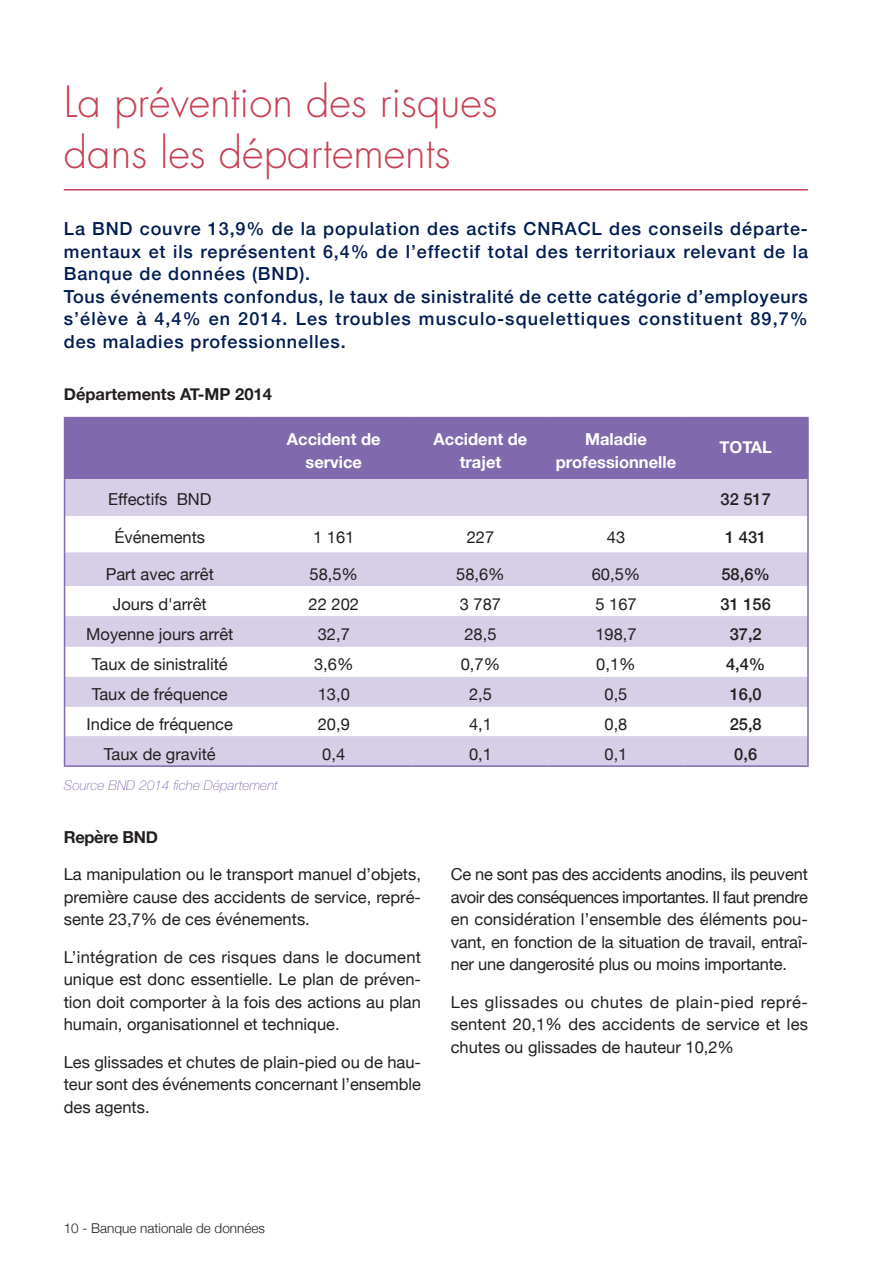
<style>
.page{position:relative;width:893px;height:1263px;background:#fff}
.page>*{position:absolute;margin:0;border:0;box-sizing:border-box;transform-origin:0 0}
.Titres_sujets{font:300 42px/50.4px "Futura";color:#c84053}
.ss_titres_bleu{font:500 18px/22.5px "Helvetica Neue";letter-spacing:.05em;color:#001c52;text-align:justify}
.Paragraphe_contenu{font:16.5px/22.5px "Helvetica Neue";color:#231f20;text-align:justify}
.ss-titre_para_noir{font:700 16.5px/22.5px "Helvetica Neue";color:#fff;text-align:center}
.Paragraphe_contenu-2{font:500 16.5px "Helvetica Neue";color:#231f20}
.Titre_para_noirs{font:700 16.5px "Helvetica Neue";color:#231f20}
.Titre_para_noirs-2{font:700 16.5px "Helvetica Neue";letter-spacing:-.02em;color:#231f20}
.Paragraphe_contenu-3{font:italic 100 13.5px "Helvetica Neue";letter-spacing:.005em;color:#8169ae}
.t1{font:300 13.5px "Helvetica Neue";color:#231f20}
</style>
<div class="page">
<hr style="left:64px;top:189px;width:744px;height:2px;background:#c84053">
<div style="left:65px;top:418px;width:742px;height:61px;background:#8169ae"></div>
<svg style="left:65px;top:479px;width:742px;height:286px;fill:#d6cfe7"></svg>
<hr style="left:64px;top:417px;width:191px;height:1px;background:#8169ae">
<hr style="left:64px;top:418px;width:1px;height:61px;background:#8169ae">
<hr style="left:255px;top:417px;width:157px;height:1px;background:#8169ae">
<hr style="left:412px;top:417px;width:137px;height:1px;background:#8169ae">
<hr style="left:549px;top:417px;width:135px;height:1px;background:#8169ae">
<hr style="left:684px;top:417px;width:125px;height:1px;background:#8169ae">
<hr style="left:807px;top:418px;width:2px;height:61px;background:#8169ae">
<hr style="left:64px;top:479px;width:1px;height:37px;background:#8169ae">
<hr style="left:807px;top:479px;width:2px;height:37px;background:#8169ae">
<hr style="left:64px;top:516px;width:1px;height:36px;background:#8169ae">
<hr style="left:807px;top:516px;width:2px;height:36px;background:#8169ae">
<hr style="left:64px;top:552px;width:1px;height:34px;background:#8169ae">
<hr style="left:807px;top:552px;width:2px;height:34px;background:#8169ae">
<hr style="left:64px;top:586px;width:1px;height:30px;background:#8169ae">
<hr style="left:807px;top:586px;width:2px;height:30px;background:#8169ae">
<hr style="left:64px;top:616px;width:1px;height:31px;background:#8169ae">
<hr style="left:807px;top:616px;width:2px;height:31px;background:#8169ae">
<hr style="left:64px;top:647px;width:1px;height:30px;background:#8169ae">
<hr style="left:807px;top:647px;width:2px;height:30px;background:#8169ae">
<hr style="left:64px;top:677px;width:1px;height:30px;background:#8169ae">
<hr style="left:807px;top:677px;width:2px;height:30px;background:#8169ae">
<hr style="left:807px;top:707px;width:2px;height:29px;background:#8169ae">
<svg style="left:64px;top:707px;width:1px;height:58px"></svg>
<hr style="left:807px;top:736px;width:2px;height:29px;background:#8169ae">
<hr style="left:64px;top:765px;width:191px;height:2px;background:#8169ae">
<hr style="left:255px;top:765px;width:157px;height:2px;background:#8169ae">
<hr style="left:412px;top:765px;width:137px;height:2px;background:#8169ae">
<hr style="left:549px;top:765px;width:135px;height:2px;background:#8169ae">
<hr style="left:684px;top:765px;width:125px;height:2px;background:#8169ae">
<p class="Titres_sujets" style="left:64px;top:77px;width:435px">La prévention des risques dans les départements</p>
<p class="ss_titres_bleu" style="left:64px;top:216px;width:746px">La BND couvre 13,9% de la population des actifs CNRACL des conseils départe&shy;mentaux et ils représentent 6,4% de l’effectif total des territoriaux relevant de la Banque de données (BND).</p>
<p class="ss_titres_bleu" style="left:64px;top:283px;width:746px">Tous événements confondus, le taux de sinistralité de cette catégorie d’employeurs s’élève à 4,4% en 2014. Les troubles musculo-squelettiques constituent 89,7% des maladies professionnelles.</p>
<p class="Titre_para_noirs" style="left:64px;top:381px;width:210px">Départements AT-MP 2014</p>
<p class="ss-titre_para_noir" style="left:287px;top:428px;width:95px">Accident de service</p>
<p class="ss-titre_para_noir" style="left:434px;top:428px;width:95px">Accident de trajet</p>
<p class="ss-titre_para_noir" style="left:556px;top:428px;width:122px">Maladie professionnelle</p>
<p class="ss-titre_para_noir" style="left:719px;top:436px;width:54px">TOTAL</p>
<p class="Paragraphe_contenu" style="left:108px;top:489px;width:105px">Effectifs BND</p>
<p class="Paragraphe_contenu-2" style="left:720px;top:486px;width:52px">32 517</p>
<p class="Paragraphe_contenu" style="left:114px;top:526px;width:92px">Événements</p>
<p class="Paragraphe_contenu" style="left:313px;top:526px;width:43px">1 161</p>
<p class="Paragraphe_contenu" style="left:467px;top:526px;width:29px">227</p>
<p class="Paragraphe_contenu" style="left:607px;top:526px;width:20px">43</p>
<p class="Paragraphe_contenu-2" style="left:725px;top:523px;width:43px">1 431</p>
<p class="Paragraphe_contenu" style="left:106px;top:564px;width:110px">Part avec arrêt</p>
<p class="Paragraphe_contenu" style="left:309px;top:564px;width:50px">58,5%</p>
<p class="Paragraphe_contenu" style="left:456px;top:564px;width:50px">58,6%</p>
<p class="Paragraphe_contenu" style="left:592px;top:564px;width:50px">60,5%</p>
<p class="Paragraphe_contenu-2" style="left:721px;top:561px;width:50px">58,6%</p>
<p class="Paragraphe_contenu" style="left:113px;top:594px;width:95px">Jours d'arrêt</p>
<p class="Paragraphe_contenu" style="left:309px;top:594px;width:52px">22 202</p>
<p class="Paragraphe_contenu" style="left:460px;top:594px;width:43px">3 787</p>
<p class="Paragraphe_contenu" style="left:595px;top:594px;width:43px">5 167</p>
<p class="Paragraphe_contenu-2" style="left:720px;top:591px;width:52px">31 156</p>
<p class="Paragraphe_contenu" style="left:86px;top:624px;width:149px">Moyenne jours arrêt</p>
<p class="Paragraphe_contenu" style="left:318px;top:624px;width:34px">32,7</p>
<p class="Paragraphe_contenu" style="left:464px;top:624px;width:34px">28,5</p>
<p class="Paragraphe_contenu" style="left:595px;top:624px;width:43px">198,7</p>
<p class="Paragraphe_contenu-2" style="left:730px;top:621px;width:34px">37,2</p>
<p class="Paragraphe_contenu" style="left:92px;top:654px;width:137px">Taux de sinistralité</p>
<p class="Paragraphe_contenu" style="left:314px;top:654px;width:41px">3,6%</p>
<p class="Paragraphe_contenu" style="left:461px;top:654px;width:41px">0,7%</p>
<p class="Paragraphe_contenu" style="left:596px;top:654px;width:41px">0,1%</p>
<p class="Paragraphe_contenu-2" style="left:726px;top:651px;width:41px">4,4%</p>
<p class="Paragraphe_contenu" style="left:92px;top:684px;width:137px">Taux de fréquence</p>
<p class="Paragraphe_contenu" style="left:318px;top:684px;width:34px">13,0</p>
<p class="Paragraphe_contenu" style="left:469px;top:684px;width:24px">2,5</p>
<p class="Paragraphe_contenu" style="left:605px;top:684px;width:24px">0,5</p>
<p class="Paragraphe_contenu-2" style="left:730px;top:681px;width:34px">16,0</p>
<p class="Paragraphe_contenu" style="left:87px;top:714px;width:148px">Indice de fréquence</p>
<p class="Paragraphe_contenu" style="left:318px;top:714px;width:34px">20,9</p>
<p class="Paragraphe_contenu" style="left:469px;top:714px;width:24px">4,1</p>
<p class="Paragraphe_contenu" style="left:605px;top:714px;width:24px">0,8</p>
<p class="Paragraphe_contenu-2" style="left:730px;top:711px;width:34px">25,8</p>
<p class="Paragraphe_contenu" style="left:104px;top:744px;width:113px">Taux de gravité</p>
<p class="Paragraphe_contenu" style="left:322px;top:744px;width:24px">0,4</p>
<p class="Paragraphe_contenu" style="left:469px;top:744px;width:24px">0,1</p>
<p class="Paragraphe_contenu" style="left:605px;top:744px;width:24px">0,1</p>
<p class="Paragraphe_contenu-2" style="left:734px;top:741px;width:24px">0,6</p>
<p class="Paragraphe_contenu-3" style="left:64px;top:775px;width:216px">Source BND 2014 fiche Département</p>
<p class="Titre_para_noirs-2" style="left:64px;top:824px;width:96px">Repère BND</p>
<p class="Paragraphe_contenu" style="left:64px;top:864px;width:359px">La manipulation ou le transport manuel d’objets, première cause des accidents de service, repré&shy;sente 23,7% de ces événements.</p>
<p class="Paragraphe_contenu" style="left:64px;top:946px;width:359px">L’intégration de ces risques dans le document unique est donc essentielle. Le plan de préven&shy;tion doit comporter à la fois des actions au plan humain, organisationnel et technique.</p>
<p class="Paragraphe_contenu" style="left:64px;top:1051px;width:359px">Les glissades et chutes de plain-pied ou de hau&shy;teur sont des événements concernant l’ensemble des agents.</p>
<p class="Paragraphe_contenu" style="left:451px;top:864px;width:359px">Ce ne sont pas des accidents anodins, ils peuvent avoir des conséquences importantes. Il faut prendre en considération l’ensemble des éléments pou&shy;vant, en fonction de la situation de travail, entraî&shy;ner une dangerosité plus ou moins importante.</p>
<p class="Paragraphe_contenu" style="left:451px;top:991px;width:359px">Les glissades ou chutes de plain-pied repré&shy;sentent 20,1% des accidents de service et les chutes ou glissades de hauteur 10,2%</p>
<p class="t1" style="left:64px;top:1217px;width:203px">10 - Banque nationale de données</p>
</div>
